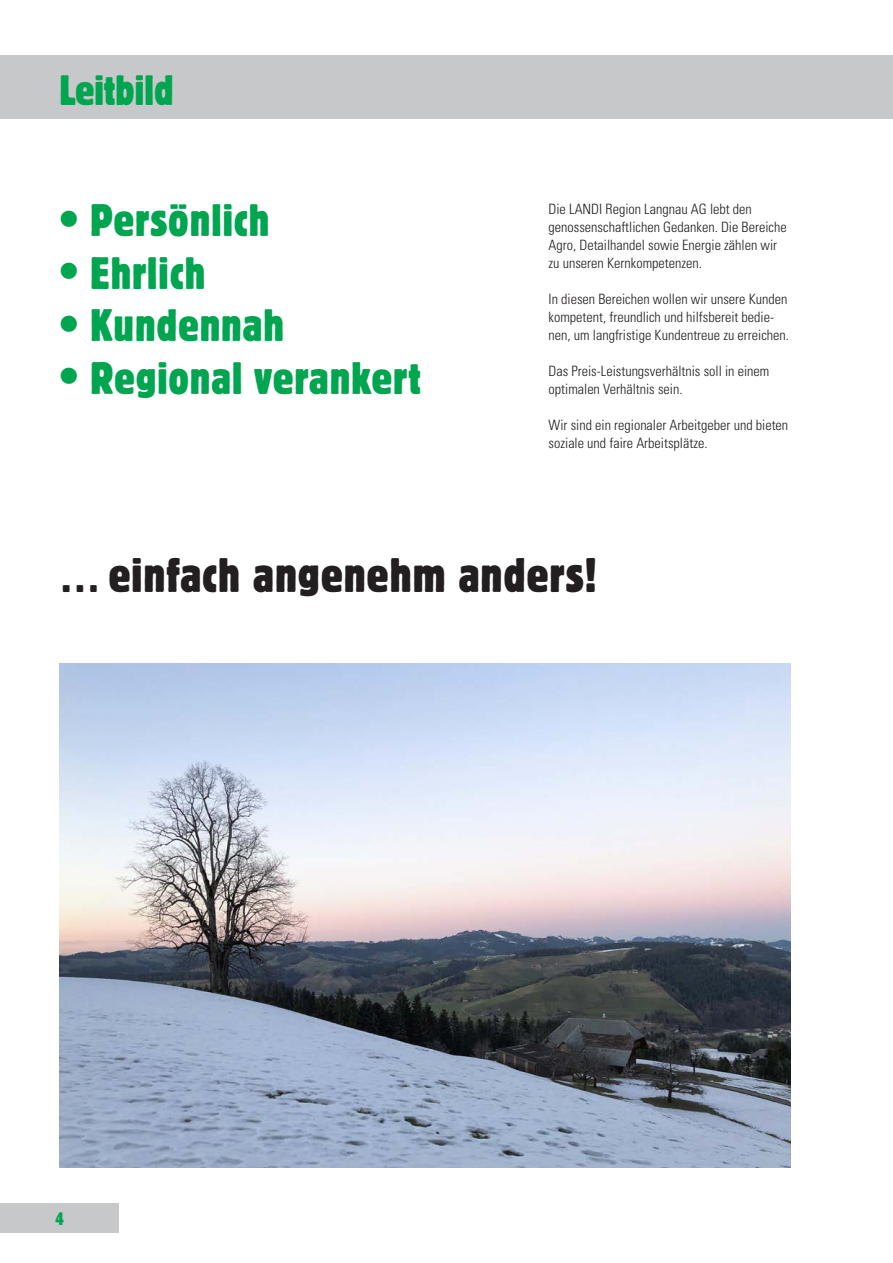
<style>
.page{position:relative;width:893px;height:1263px;background:#fff}
.page>*{position:absolute;margin:0;border:0;box-sizing:border-box;transform-origin:0 0}
.t1{font:condensed 48px "Block Pro";letter-spacing:.02em;color:#231f20}
.t2{font:condensed 45px "Block Pro";letter-spacing:.02em;color:#00a54f}
.t3{font:condensed 42px "Block Pro";color:#00a54f}
.t4{font:condensed 18px "Block Pro";color:#00a54f}
.t5{font:300 condensed 14.25px/18px "Univers LT Std";color:#231f20}
.s1{font-family:"Univers LT Std";font-weight:700}
</style>
<div class="page">
<div style="left:0;top:1203px;width:119px;height:30px;background:#c7c8ca"></div>
<div style="left:0;top:55px;width:893px;height:64px;background:#c7c8ca"></div>
<img style="left:60px;top:664px;width:731px;height:504px">
<h3 class="t3" style="left:60px;top:63px;width:115px">Leitbild</h3>
<h2 class="t2" style="left:60px;top:191px;width:211px"><span class="s1">•</span> Persönlich</h2>
<h2 class="t2" style="left:60px;top:244px;width:147px"><span class="s1">•</span> Ehrlich</h2>
<h2 class="t2" style="left:60px;top:296px;width:226px"><span class="s1">•</span> Kundennah</h2>
<h2 class="t2" style="left:60px;top:349px;width:363px"><span class="s1">•</span> Regional verankert</h2>
<p class="t5" style="left:549px;top:200px;width:240px">Die LANDI Region Langnau AG lebt den genossenschaftlichen Gedanken. Die Bereiche Agro, Detailhandel sowie Energie zählen wir zu unseren Kernkompetenzen.</p>
<p class="t5" style="left:549px;top:290px;width:242px">In diesen Bereichen wollen wir unsere Kunden kompetent, freundlich und hilfsbereit bedie&shy;nen, um langfristige Kundentreue zu erreichen.</p>
<p class="t5" style="left:549px;top:362px;width:222px">Das Preis-Leistungsverhältnis soll in einem optimalen Verhältnis sein.</p>
<p class="t5" style="left:549px;top:416px;width:241px">Wir sind ein regionaler Arbeitgeber und bieten soziale und faire Arbeitsplätze.</p>
<h1 class="t1" style="left:60px;top:544px;width:539px">… einfach angenehm anders!</h1>
<p class="t4" style="left:55px;top:1207px;width:10px">4</p>
</div>
